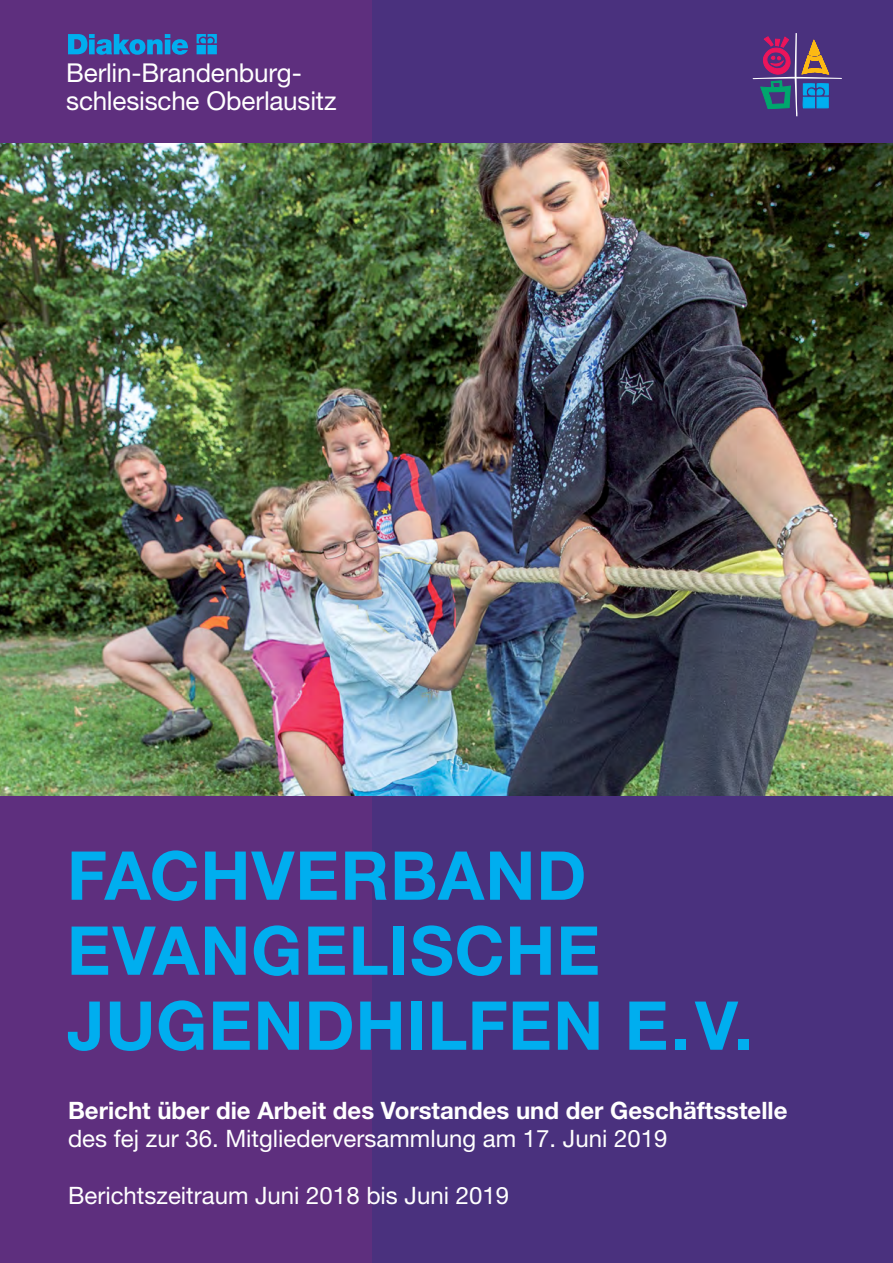
<style>
.page{position:relative;width:893px;height:1263px;background:#fff}
.page>*{position:absolute;margin:0;border:0;box-sizing:border-box;transform-origin:0 0}
.t1{font:700 67.5px/75px "Helvetica Neue LT Pro";letter-spacing:.015em;color:#00aeef}
.t2{font:26.1px/27.9px "Helvetica Neue LT Pro";letter-spacing:-.01em;color:#fff}
.t3{font:24px "Helvetica Neue LT Pro";color:#fff}
.t4{font:700 24px "Helvetica Neue LT Pro";color:#fff}
</style>
<div class="page">
<div style="left:354px;top:126px;width:539px;height:1137px;background:#4a317e"></div>
<div style="left:354px;top:0;width:539px;height:144px;background:#4a317e"></div>
<div style="left:0;top:109px;width:371px;height:1154px;background:#5e2f7e"></div>
<div style="left:0;top:0;width:371px;height:144px;background:#5e2f7e"></div>
<img style="left:0;top:144px;width:893px;height:651px">
<svg style="left:68px;top:34px;width:149px;height:21px"></svg>
<svg style="left:753px;top:33px;width:89px;height:83px"></svg>
<p class="t2" style="left:66px;top:58px;width:272px">Berlin-Brandenburg&shy;schlesische Oberlausitz</p>
<h1 class="t1" style="left:67px;top:836px;width:521px">Fachverba nd<br>Eva</h1>
<h1 class="t1" style="left:67px;top:911px;width:688px;text-align:center">ngelische<br>Jugendhilfen e.V.</h1>
<p class="t4" style="left:68px;top:1095px;width:721px">Bericht über die Arbeit des Vorstandes und der Geschäftsstelle</p>
<p class="t3" style="left:68px;top:1124px;width:601px">des fej zur 36. Mitgliederversammlung am 17. Juni 2019</p>
<p class="t3" style="left:68px;top:1181px;width:443px">Berichtszeitraum Juni 2018 bis Juni 2019</p>
</div>
